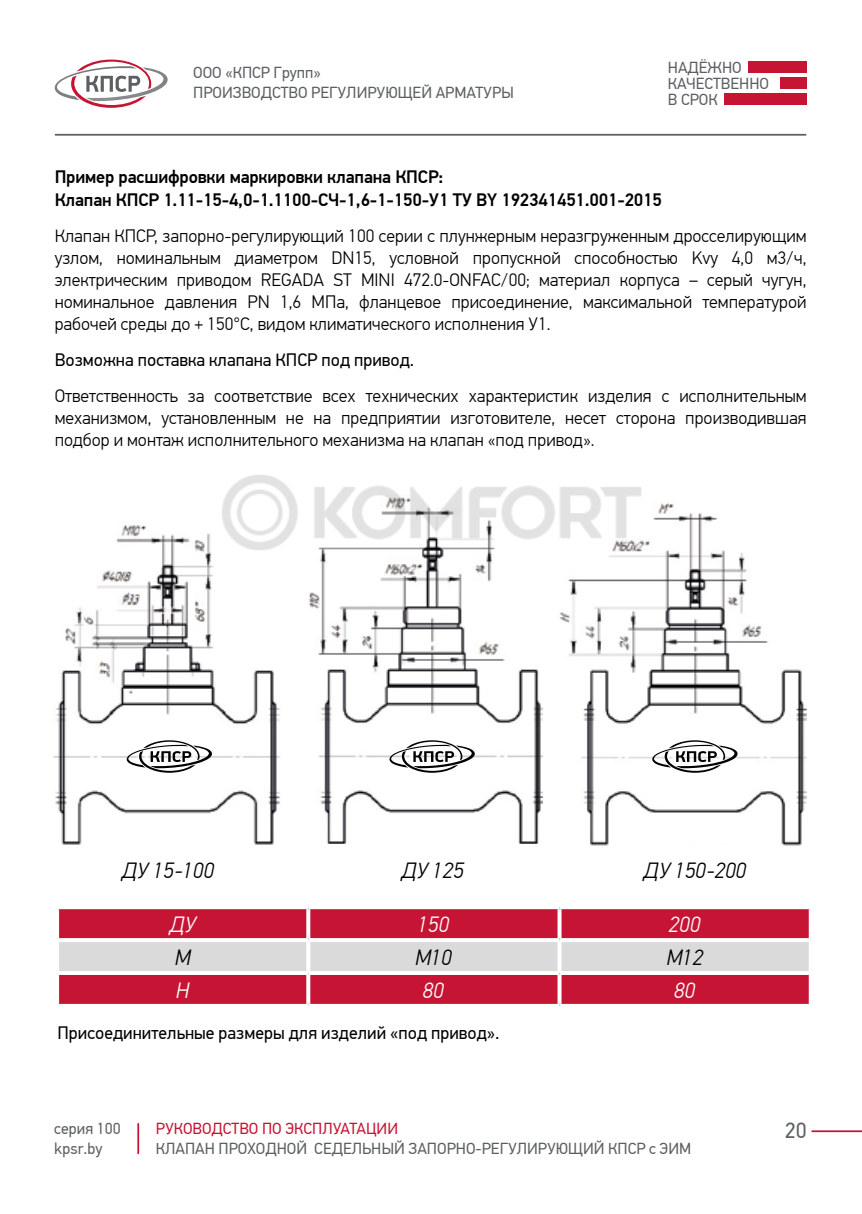
<style>
.page{position:relative;width:862px;height:1214px;background:#fff}
.page>*{position:absolute;margin:0;border:0;box-sizing:border-box;transform-origin:0 0}
.t1{font:italic 300 22px "PF Din Text Pro";color:#000}
.t2{font:italic 300 22px "PF Din Text Pro";color:#fff}
.t3{font:22px "PF Din Text Pro";color:#5c6062}
.t4{font:300 18px/22px "PF Din Text Pro";color:#000;text-align:justify}
.t5{font:500 18px/22px "PF Din Text Pro";letter-spacing:-.01em;color:#000}
.t6{font:18px "PF Din Text Pro";color:#000}
.t7{font:16px/20px "PF Din Text Pro";color:#5c6062}
.t8{font:16px "PF Din Text Pro";color:#c61534}
.t9{font:16px/16px "PF Din Text Pro";color:#5d6062}
</style>
<div class="page">
<div style="left:780px;top:78px;width:26px;height:11px;background:#c61534"></div>
<svg style="left:55px;top:60px;width:113px;height:48px"></svg>
<div style="left:747px;top:62px;width:59px;height:11px;background:#c61534"></div>
<div style="left:724px;top:94px;width:82px;height:11px;background:#c61534"></div>
<hr style="left:137px;top:1122px;width:2px;height:31px;background:#c61534">
<hr style="left:55px;top:134px;width:751px;height:2px;background:#5c6062">
<svg style="left:811px;top:1130px;width:51px;height:1px"></svg>
<svg style="left:59px;top:909px;width:750px;height:94px;background:#ce5b6f"></svg>
<svg style="left:306px;top:909px;width:4px;height:28px"></svg>
<svg style="left:557px;top:909px;width:4px;height:28px"></svg>
<svg style="left:57px;top:937px;width:251px;height:4px"></svg>
<svg style="left:308px;top:937px;width:251px;height:4px"></svg>
<hr style="left:306px;top:941px;width:4px;height:29px;background:#fff">
<svg style="left:559px;top:937px;width:252px;height:4px"></svg>
<svg style="left:557px;top:941px;width:4px;height:29px"></svg>
<svg style="left:59px;top:970px;width:249px;height:4px"></svg>
<svg style="left:308px;top:970px;width:251px;height:4px"></svg>
<svg style="left:306px;top:974px;width:4px;height:29px"></svg>
<svg style="left:559px;top:970px;width:250px;height:4px"></svg>
<svg style="left:557px;top:974px;width:4px;height:29px"></svg>
<svg style="left:57px;top:1003px;width:251px;height:1px"></svg>
<svg style="left:308px;top:1003px;width:251px;height:3px"></svg>
<svg style="left:559px;top:1003px;width:252px;height:3px"></svg>
<img style="left:54px;top:521px;width:226px;height:324px">
<img style="left:308px;top:559px;width:235px;height:284px">
<img style="left:559px;top:503px;width:247px;height:343px">
<svg style="left:127px;top:740px;width:85px;height:32px"></svg>
<svg style="left:389px;top:740px;width:86px;height:32px"></svg>
<svg style="left:652px;top:740px;width:85px;height:32px"></svg>
<img style="left:215px;top:475px;width:431px;height:84px">
<p class="t7" style="left:193px;top:63px;width:322px">ООО «КПСР Групп»<br>ПРОИЗВОДСТВО РЕГУЛИРУЮЩЕЙ АРМАТУРЫ</p>
<p class="t9" style="left:668px;top:59px;width:103px">НАДЁЖНО<br>КАЧЕСТВЕННО<br>В СРОК</p>
<p class="t5" style="left:55px;top:166px;width:609px">Пример расшифровки маркировки клапана КПСР:<br>Клапан КПСР 1.11-15-4,0-1.1100-СЧ-1,6-1-150-У1 ТУ BY 192341451.001-2015</p>
<p class="t4" style="left:55px;top:224px;width:753px">Клапан КПСР, запорно-регулирующий 100 серии с плунжерным неразгруженным дросселирующим узлом, номинальным диаметром DN15, условной пропускной способностью Kvу 4,0 м3/ч, электрическим приводом REGADA ST MINI 472.0-ONFAC/00; материал корпуса – серый чугун, номинальное давления PN 1,6 МПа, фланцевое присоединение, максимальной температурой рабочей среды до + 150°С, видом климатического исполнения У1.</p>
<p class="t6" style="left:55px;top:349px;width:361px">Возможна поставка клапана КПСР под привод.</p>
<p class="t4" style="left:55px;top:384px;width:753px">Ответственность за соответствие всех технических характеристик изделия с исполнительным механизмом, установленным не на предприятии изготовителе, несет сторона производившая подбор и монтаж исполнительного механизма на клапан «под привод».</p>
<p class="t1" style="left:122px;top:858px;width:95px">ДУ 15-100</p>
<p class="t1" style="left:401px;top:858px;width:65px">ДУ 125</p>
<p class="t1" style="left:643px;top:857px;width:105px">ДУ 150-200</p>
<p class="t2" style="left:169px;top:911px;width:28px">ДУ</p>
<p class="t2" style="left:418px;top:911px;width:33px">150</p>
<p class="t2" style="left:669px;top:911px;width:33px">200</p>
<p class="t1" style="left:175px;top:944px;width:18px">М</p>
<p class="t1" style="left:415px;top:944px;width:39px">М10</p>
<p class="t1" style="left:666px;top:944px;width:39px">М12</p>
<p class="t2" style="left:176px;top:977px;width:15px">Н</p>
<p class="t2" style="left:423px;top:977px;width:23px">80</p>
<p class="t2" style="left:674px;top:977px;width:23px">80</p>
<p class="t6" style="left:58px;top:1022px;width:443px">Присоединительные размеры для изделий «под привод».</p>
<p class="t7" style="left:54px;top:1118px;width:68px">серия 100 kpsr.by</p>
<p class="t8" style="left:156px;top:1118px;width:244px">РУКОВОДСТВО ПО ЭКСПЛУАТАЦИИ</p>
<p class="t7" style="left:156px;top:1138px;width:537px">КЛАПАН ПРОХОДНОЙ СЕДЕЛЬНЫЙ ЗАПОРНО-РЕГУЛИРУЮЩИЙ КПСР с ЭИМ</p>
<p class="t3" style="left:785px;top:1117px;width:23px">20</p>
</div>
